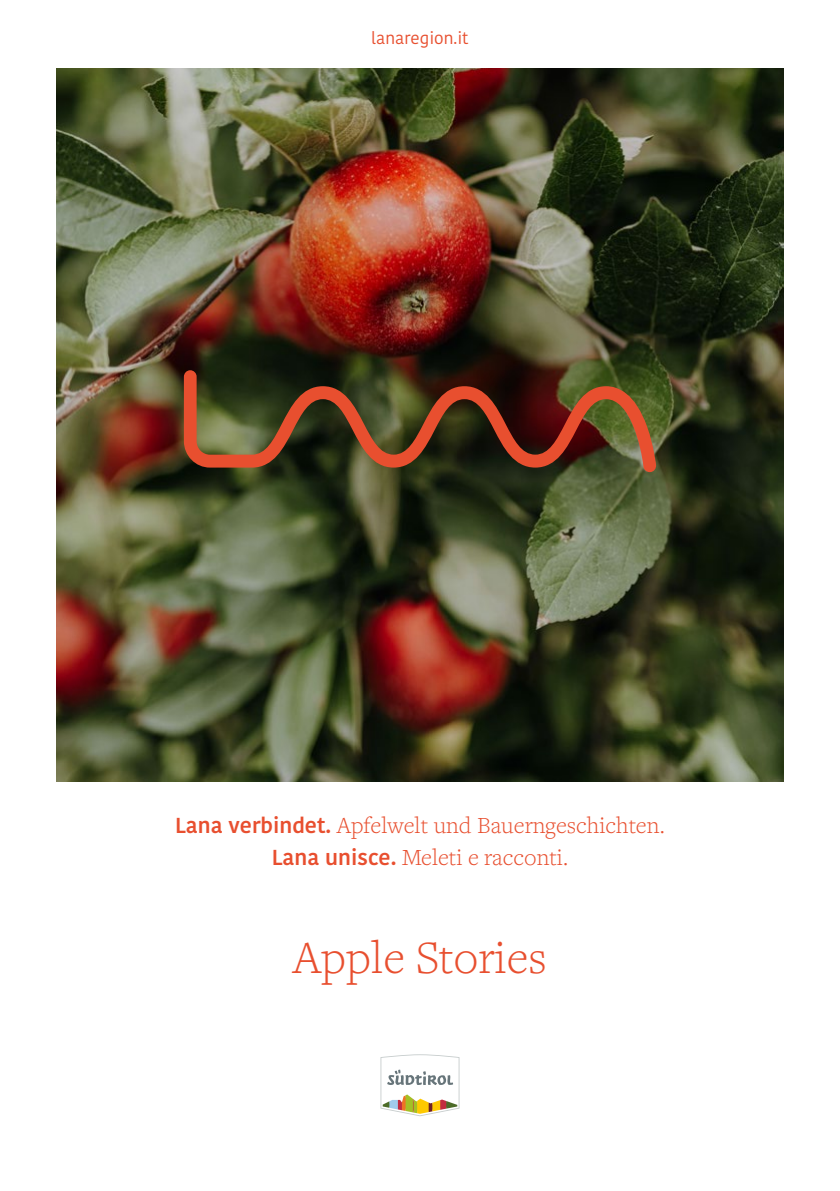
<style>
.page{position:relative;width:840px;height:1191px;background:#fff}
.page>*{position:absolute;margin:0;border:0;box-sizing:border-box;transform-origin:0 0}
.t1{font:300 48px "Freight Text Pro";color:#e84f2f}
.t2{font:300 24px/32px "Freight Text Pro";color:#e84f2f;text-align:center}
.t3{font:17px "Kohinoor Devanagari";color:#e84f2f}
.s1{font-family:"Kohinoor Devanagari";font-weight:600;font-size:21.6px}
</style>
<div class="page">
<img style="left:57px;top:69px;width:725px;height:712px">
<svg style="left:184px;top:370px;width:472px;height:102px;background:#5b3b1f"></svg>
<svg style="left:380px;top:1054px;width:79px;height:62px"></svg>
<p class="t3" style="left:371px;top:28px;width:99px">lanaregion.it</p>
<p class="t2" style="left:175px;top:808px;width:491px"><span class="s1">Lana verbindet.</span> Apfelwelt und Bauerngeschichten.<br><span class="s1">Lana unisce.</span> Meleti e racconti.</p>
<h1 class="t1" style="left:293px;top:926px;width:255px">Apple Stories</h1>
</div>
